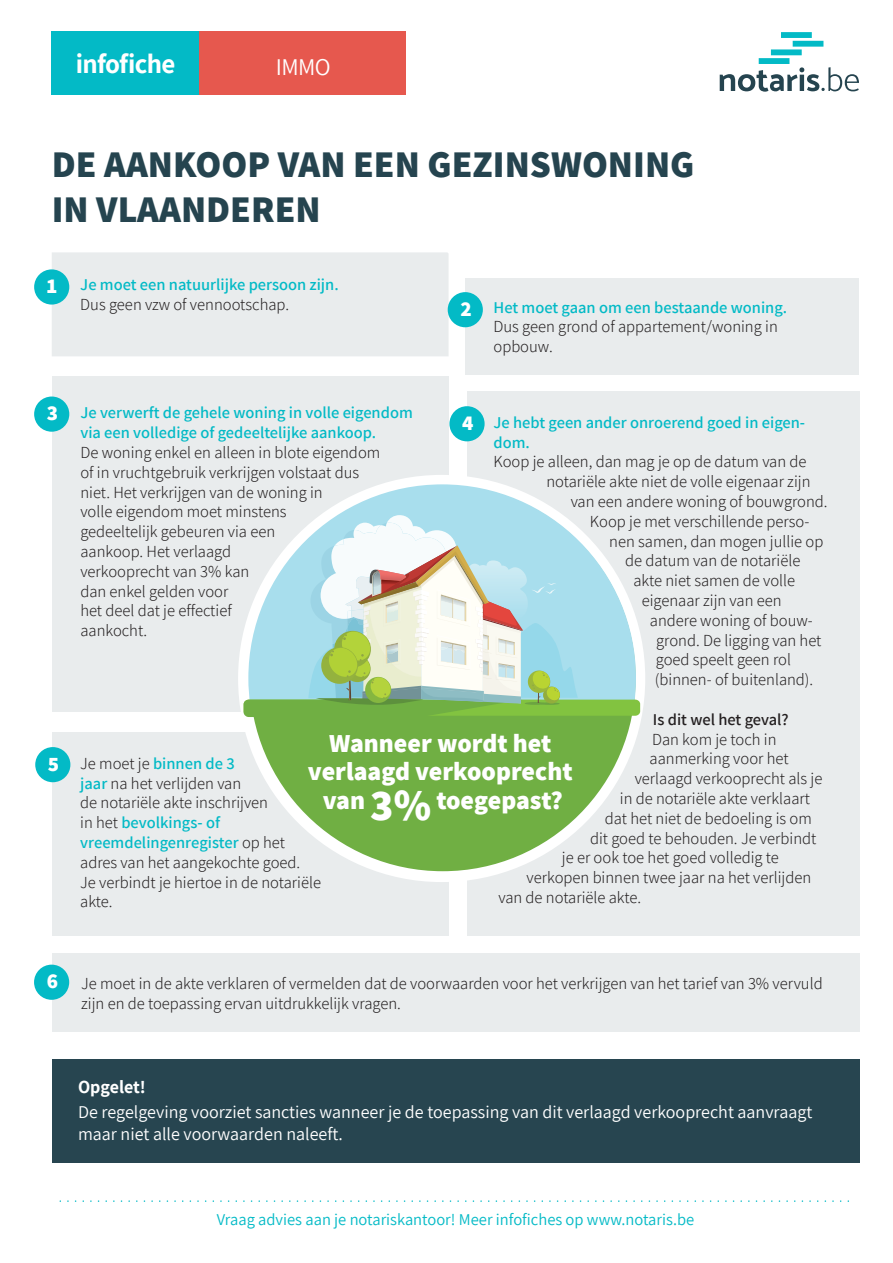
<style>
.page{position:relative;width:893px;height:1263px;background:#fff}
.page>*{position:absolute;margin:0;border:0;box-sizing:border-box;transform-origin:0 0}
.t1{font:800 37.5px/45px "Assistant";color:#25444f}
.t2{font:700 27px "Assistant";letter-spacing:-.025em;color:#fff}
.t3{font:800 25.8px/28.5px "Assistant";color:#fff;text-align:center}
.t4{font:24px "Assistant";color:#fff}
.t5{font:800 21px "Assistant";color:#fff}
.t6{font:18px/21.6px "Assistant";color:#fff}
.t7{font:700 18px "Assistant";color:#fff}
.t8{font:300 16.5px/19.8px "Assistant";color:#231f20}
.t9{font:600 16.5px/19.8px "Assistant";color:#03bac6}
.t10{font:16.5px "Assistant";color:#03bac6}
.t11{font:600 16.5px "Assistant";color:#231f20}
.s1{font-size:43.5px}
.s2{font-weight:600;color:#03bac6}
</style>
<div class="page">
<div style="left:52px;top:252px;width:397px;height:104px;background:#e9eced"></div>
<div style="left:52px;top:732px;width:397px;height:203px;background:#e9eced"></div>
<div style="left:466px;top:278px;width:393px;height:97px;background:#e9eced"></div>
<div style="left:52px;top:376px;width:397px;height:335px;background:#e9eced"></div>
<div style="left:467px;top:390px;width:393px;height:545px;background:#e9eced"></div>
<div style="left:52px;top:953px;width:808px;height:79px;background:#e9eced"></div>
<div style="left:52px;top:1059px;width:808px;height:104px;background:#274550"></div>
<div style="left:199px;top:32px;width:207px;height:63px;background:#e6584e"></div>
<div style="left:52px;top:32px;width:147px;height:63px;background:#03bac6"></div>
<svg style="left:60px;top:1200px;width:789px;height:2px"></svg>
<svg style="left:720px;top:32px;width:139px;height:60px"></svg>
<div style="left:34px;top:269px;width:35px;height:36px;background:#03bac6;border-radius:50%"></div>
<div style="left:448px;top:292px;width:35px;height:35px;background:#03bac6;border-radius:50%"></div>
<div style="left:34px;top:396px;width:35px;height:36px;background:#03bac6;border-radius:50%"></div>
<div style="left:449px;top:406px;width:36px;height:35px;background:#03bac6;border-radius:50%"></div>
<div style="left:35px;top:747px;width:35px;height:35px;background:#03bac6;border-radius:50%"></div>
<div style="left:34px;top:965px;width:35px;height:35px;background:#03bac6;border-radius:50%"></div>
<div style="left:238px;top:475px;width:407px;height:407px;background:#fff;border-radius:50%"></div>
<div style="left:250px;top:485px;width:385px;height:386px;background:#70af43;border-radius:50%"></div>
<svg style="left:314px;top:484px;width:322px;height:216px;fill:#a8deed"></svg>
<div style="left:244px;top:700px;width:396px;height:16px;background:#82c340;border-radius:5px"></div>
<img style="left:335px;top:515px;width:121px;height:8px">
<svg style="left:244px;top:523px;width:334px;height:194px;background:#c0dcce"></svg>
<h2 class="t2" style="left:76px;top:46px;width:101px">infofiche</h2>
<h3 class="t4" style="left:276px;top:50px;width:56px">IMMO</h3>
<h1 class="t1" style="left:52px;top:141px;width:644px">DE AANKOOP VAN EEN GEZINSWONING<br>IN VLAANDEREN</h1>
<p class="t5" style="left:47px;top:272px;width:12px">1</p>
<p class="t9" style="left:80px;top:274px;width:260px">Je moet een natuurlijke persoon zijn.</p>
<p class="t8" style="left:80px;top:294px;width:210px">Dus geen vzw of vennootschap.</p>
<p class="t9" style="left:493px;top:296px;width:295px">Het moet gaan om een bestaande woning.</p>
<p class="t8" style="left:493px;top:316px;width:286px">Dus geen grond of appartement/woning in opbouw.</p>
<p class="t5" style="left:460px;top:294px;width:13px">2</p>
<p class="t5" style="left:47px;top:399px;width:13px">3</p>
<p class="t5" style="left:48px;top:749px;width:13px">5</p>
<p class="t9" style="left:80px;top:402px;width:334px">Je verwerft de gehele woning in volle eigendom via een volledige of gedeeltelijke aankoop.</p>
<p class="t8" style="left:80px;top:442px;width:301px">De woning enkel en alleen in blote eigendom of in vruchtgebruik verkrijgen volstaat dus niet. Het verkrijgen van de woning in<br>volle eigendom moet minstens<br>gedeeltelijk gebeuren via een<br>aankoop. Het verlaagd<br>verkooprecht van 3% kan<br>dan enkel gelden voor<br>het deel dat je effectief<br>aankocht.</p>
<p class="t9" style="left:493px;top:412px;width:313px">Je hebt geen ander onroerend goed in eigen&shy;dom.</p>
<p class="t8" style="left:493px;top:451px;width:315px">Koop je alleen, dan mag je op de datum van de</p>
<p class="t8" style="left:546px;top:471px;width:266px">notariële akte niet de volle eigenaar zijn</p>
<p class="t8" style="left:571px;top:491px;width:258px">van een andere woning of bouwgrond.</p>
<p class="t8" style="left:590px;top:510px;width:221px">Koop je met verschillende perso-</p>
<p class="t8" style="left:609px;top:530px;width:216px">nen samen, dan mogen jullie op</p>
<p class="t8" style="left:625px;top:550px;width:177px">de datum van de notariële</p>
<p class="t8" style="left:633px;top:570px;width:163px">akte niet samen de volle</p>
<p class="t8" style="left:642px;top:590px;width:141px">eigenaar zijn van een</p>
<p class="t8" style="left:650px;top:609px;width:164px">andere woning of bouw-</p>
<p class="t8" style="left:656px;top:629px;width:167px">grond. De ligging van het</p>
<p class="t8" style="left:656px;top:649px;width:137px">goed speelt geen rol</p>
<p class="t8" style="left:655px;top:669px;width:160px">(binnen- of buitenland).</p>
<p class="t11" style="left:653px;top:708px;width:137px">Is dit wel het geval?</p>
<p class="t8" style="left:652px;top:728px;width:126px">Dan kom je toch in</p>
<p class="t8" style="left:650px;top:748px;width:141px">aanmerking voor het</p>
<p class="t8" style="left:635px;top:768px;width:189px">verlaagd verkooprecht als je</p>
<p class="t8" style="left:620px;top:788px;width:192px">in de notariële akte verklaart</p>
<p class="t8" style="left:605px;top:807px;width:208px">dat het niet de bedoeling is om</p>
<p class="t8" style="left:590px;top:827px;width:228px">dit goed te behouden. Je verbindt</p>
<p class="t8" style="left:562px;top:847px;width:219px">je er ook toe het goed volledig te</p>
<p class="t8" style="left:527px;top:867px;width:286px">verkopen binnen twee jaar na het verlijden</p>
<p class="t8" style="left:498px;top:887px;width:144px">van de notariële akte.</p>
<p class="t5" style="left:462px;top:408px;width:13px">4</p>
<h3 class="t3" style="left:308px;top:728px;width:266px">Wanneer wordt het verlaagd verkooprecht van <span class="s1">3%</span> toegepast?</h3>
<p class="t8" style="left:80px;top:753px;width:242px">Je moet je <span class="s2">binnen de 3<br>jaar</span> na het verlijden van<br>de notariële akte inschrijven<br>in het <span class="s2">bevolkings- of vreemdelingenregister</span> op het adres van het aangekochte goed.<br>Je verbindt je hiertoe in de notariële akte.</p>
<p class="t5" style="left:47px;top:967px;width:13px">6</p>
<p class="t8" style="left:81px;top:973px;width:743px">Je moet in de akte verklaren of vermelden dat de voorwaarden voor het verkrijgen van het tarief van 3% vervuld zijn en de toepassing ervan uitdrukkelijk vragen.</p>
<p class="t7" style="left:78px;top:1074px;width:69px">Opgelet!</p>
<p class="t6" style="left:78px;top:1100px;width:736px">De regelgeving voorziet sancties wanneer je de toepassing van dit verlaagd verkooprecht aanvraagt maar niet alle voorwaarden naleeft.</p>
<p class="t10" style="left:217px;top:1208px;width:479px">Vraag advies aan je notariskantoor! Meer infofiches op www.notaris.be</p>
</div>
